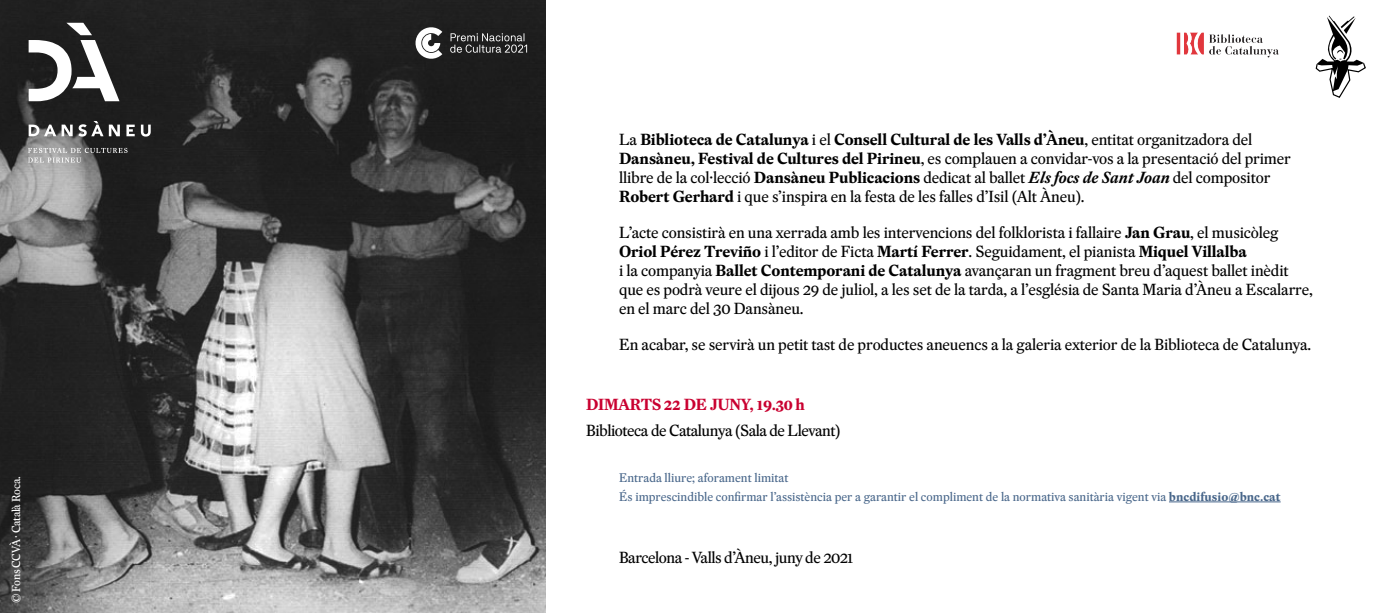
<style>
.page{position:relative;width:1400px;height:613px;background:#fff}
.page>*{position:absolute;margin:0;border:0;box-sizing:border-box;transform-origin:0 0}
.t1{font:15.75px/18.9px "Eudald News";letter-spacing:-.01em;color:#000}
.t2{font:700 15.75px "Eudald News";letter-spacing:-.01em;color:#000}
.t3{font:15.75px "Eudald News";letter-spacing:-.03em;color:#000}
.t4{font:700 15.75px "Eudald News";letter-spacing:-.025em;color:#c90030}
.t5{font:12.25px "Eudald News";color:#48668a}
.t6{font:11.38px "Eudald News";letter-spacing:-.03em;color:#fff}
.s1{font-weight:700}
.s2{font-weight:600;font-style:italic}
.s3{font-weight:400}
</style>
<div class="page">
<img style="left:0;top:0;width:546px;height:612px">
<svg style="left:1315px;top:16px;width:51px;height:82px"></svg>
<hr style="left:1169px;top:501px;width:112px;height:1px;background:#48668a">
<svg style="left:29px;top:125px;width:27px;height:11px"></svg>
<svg style="left:62px;top:121px;width:58px;height:15px"></svg>
<svg style="left:126px;top:125px;width:9px;height:11px"></svg>
<svg style="left:141px;top:125px;width:10px;height:11px"></svg>
<svg style="left:28px;top:148px;width:100px;height:15px"></svg>
<svg style="left:29px;top:23px;width:91px;height:78px"></svg>
<svg style="left:414px;top:26px;width:28px;height:34px"></svg>
<svg style="left:450px;top:33px;width:77px;height:20px;background:#4e4e4e"></svg>
<img style="left:1176px;top:32px;width:103px;height:26px">
<p class="t6" style="left:8px;top:603px;width:128px;rotate:-90deg">© Fons CCVÀ · Català Roca.</p>
<p class="t1" style="left:619px;top:130px;width:673px">La <span class="s1">Biblioteca de Catalunya</span> i el <span class="s1">Consell Cultural de les Valls d’Àneu</span>, entitat organitzadora del<br><span class="s1">Dansàneu, Festival de Cultures del Pirineu</span>, es complauen a convidar-vos a la presentació del primer llibre de la col·lecció <span class="s1">Dansàneu Publicacions</span> dedicat al ballet <span class="s2">Els focs de Sant Joan</span> del compositor</p>
<p class="t1" style="left:619px;top:186px;width:467px"><span class="s1">Robert Gerhard</span> i que s’inspira en la festa de les falles d’Isil (Alt Àneu).</p>
<p class="t1" style="left:619px;top:223px;width:661px">L’acte consistirà en una xerrada amb les intervencions del folklorista i fallaire <span class="s1">Jan Grau</span>, el musicòleg</p>
<p class="t2" style="left:619px;top:240px;width:629px">Oriol Pérez Treviño <span class="s3">i l’editor de Ficta</span> Martí Ferrer<span class="s3">. Seguidament, el pianista</span> Miquel Villalba</p>
<p class="t1" style="left:619px;top:261px;width:671px">i la companyia <span class="s1">Ballet Contemporani de Catalunya</span> avançaran un fragment breu d’aquest ballet inèdit</p>
<p class="t1" style="left:619px;top:279px;width:695px">que es podrà veure el dijous 29 de juliol, a les set de la tarda, a l’església de Santa Maria d’Àneu a Escalarre, en el marc del 30 Dansàneu.</p>
<p class="t1" style="left:619px;top:335px;width:694px">En acabar, se servirà un petit tast de productes aneuencs a la galeria exterior de la Biblioteca de Catalunya.</p>
<p class="t4" style="left:586px;top:393px;width:220px">DIMARTS 22 DE JUNY, 19.30 h</p>
<p class="t3" style="left:586px;top:419px;width:256px">Biblioteca de Catalunya (Sala de Llevant)</p>
<p class="t5" style="left:619px;top:468px;width:171px">Entrada lliure; aforament limitat</p>
<p class="t5" style="left:619px;top:487px;width:663px">És imprescindible confirmar l’assistència per a garantir el compliment de la normativa sanitària vigent via <span class="s1">bncdifusio@bnc.cat</span></p>
<p class="t3" style="left:619px;top:545px;width:236px">Barcelona - Valls d’Àneu, juny de 2021</p>
</div>
